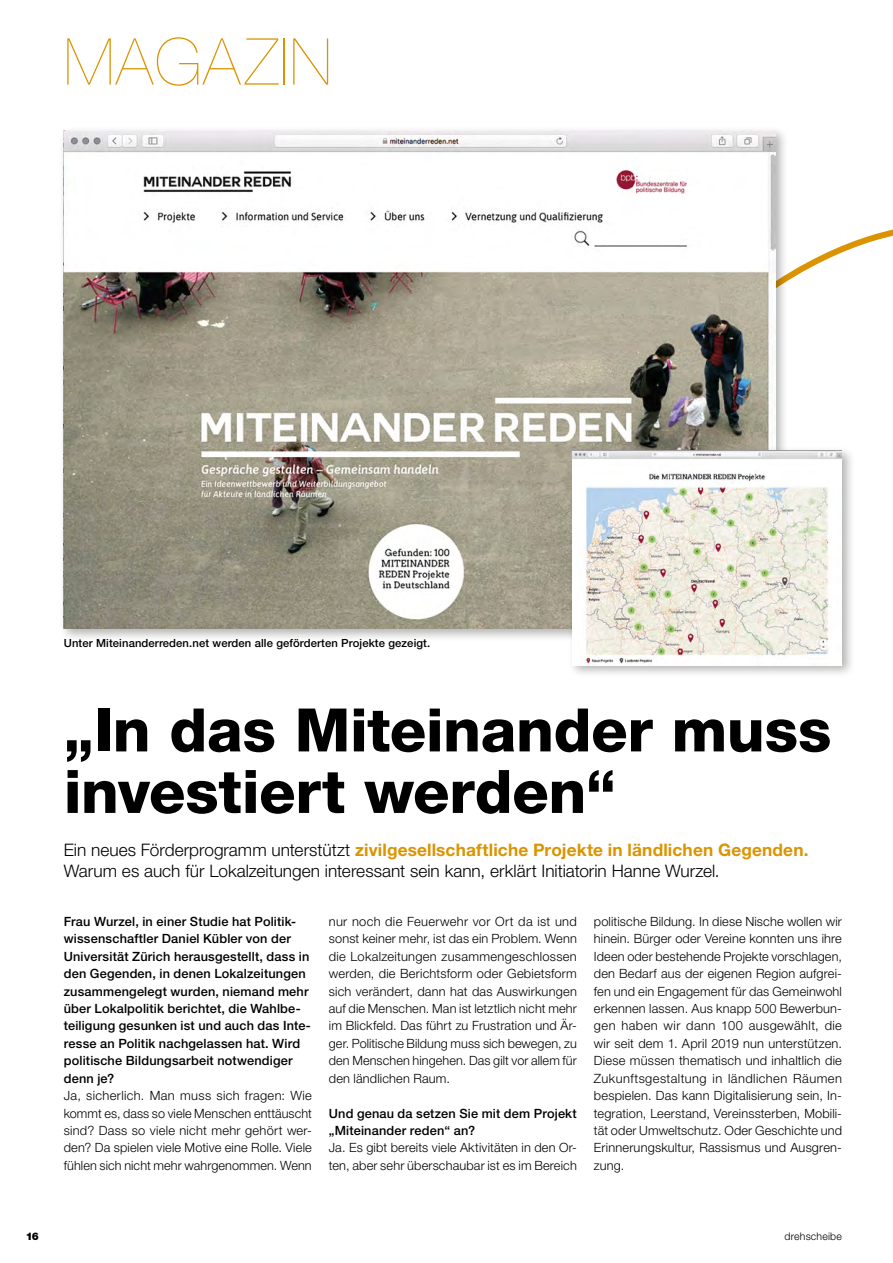
<style>
.page{position:relative;width:893px;height:1263px;background:#fff}
.page>*{position:absolute;margin:0;border:0;box-sizing:border-box;transform-origin:0 0}
.t1{font:200 64.8px "Helvetica Neue LT Std";letter-spacing:.025em;color:#db9400}
.t2{font:800 60px/61.5px "Helvetica Neue LT Std";letter-spacing:-.005em;color:#000}
.t3{font:300 17.25px/21px "Helvetica Neue LT Std";color:#000}
.t4{font:300 12.75px/17.4px "Helvetica Neue LT Std";letter-spacing:.01em;color:#000;text-align:justify}
.t5{font:500 12.75px/17.4px "Helvetica Neue LT Std";letter-spacing:.015em;color:#000}
.t6{font:500 11.25px "Helvetica Neue LT Std";letter-spacing:.01em;color:#000}
.t7{font:300 10.5px "Helvetica Neue LT Std";letter-spacing:.02em;color:#000}
.t8{font:900 10.5px "Helvetica Neue LT Std";color:#000}
.s1{font-weight:700;color:#db9400}
</style>
<div class="page">
<svg style="left:788px;top:229px;width:105px;height:52px"></svg>
<div style="left:59px;top:125px;width:729px;height:517px;background:#000;opacity:.3"></div>
<img style="left:64px;top:131px;width:711px;height:497px">
<div style="left:568px;top:445px;width:287px;height:233px;background:#000;opacity:.3"></div>
<img style="left:572px;top:450px;width:270px;height:215px">
<h1 class="t1" style="left:64px;top:24px;width:269px">MAGAZIN</h1>
<p class="t6" style="left:64px;top:636px;width:368px">Unter Miteinanderreden.net werden alle geförderten Projekte gezeigt.</p>
<h2 class="t2" style="left:64px;top:699px;width:769px">„In das Miteinander muss investiert werden“</h2>
<h3 class="t3" style="left:64px;top:839px;width:746px">Ein neues Förderprogramm unterstützt <span class="s1">zivilgesellschaftliche Projekte in ländlichen Gegenden.<br></span>Warum es auch für Lokalzeitungen interessant sein kann, erklärt Initiatorin Hanne Wurzel.</h3>
<p class="t5" style="left:64px;top:912px;width:249px">Frau Wurzel, in einer Studie hat Politik&shy;wissenschaftler Daniel Kübler von der Universität Zürich herausgestellt, dass in den Gegenden, in denen Lokalzeitungen zusammengelegt wurden, niemand mehr über Lokalpolitik berichtet, die Wahlbe&shy;teiligung gesunken ist und auch das Inte&shy;resse an Politik nachgelassen hat. Wird politische Bildungsarbeit notwendiger denn je?</p>
<p class="t4" style="left:64px;top:1086px;width:250px">Ja, sicherlich. Man muss sich fragen: Wie kommt es, dass so viele Menschen enttäuscht sind? Dass so viele nicht mehr gehört wer&shy;den? Da spielen viele Motive eine Rolle. Viele fühlen sich nicht mehr wahrgenommen. Wenn</p>
<p class="t4" style="left:329px;top:912px;width:250px">nur noch die Feuerwehr vor Ort da ist und sonst keiner mehr, ist das ein Problem. Wenn die Lokalzeitungen zusammengeschlossen werden, die Berichtsform oder Gebietsform sich verändert, dann hat das Auswirkungen auf die Menschen. Man ist letztlich nicht mehr im Blickfeld. Das führt zu Frustration und Är&shy;ger. Politische Bildung muss sich bewegen, zu den Menschen hingehen. Das gilt vor allem für den ländlichen Raum.</p>
<p class="t5" style="left:329px;top:1104px;width:250px">Und genau da setzen Sie mit dem Projekt „Miteinander reden“ an?</p>
<p class="t4" style="left:329px;top:1139px;width:250px">Ja. Es gibt bereits viele Aktivitäten in den Or&shy;ten, aber sehr überschaubar ist es im Bereich</p>
<p class="t4" style="left:594px;top:912px;width:250px">politische Bildung. In diese Nische wollen wir hinein. Bürger oder Vereine konnten uns ihre Ideen oder bestehende Projekte vorschlagen, den Bedarf aus der eigenen Region aufgrei&shy;fen und ein Engagement für das Gemeinwohl erkennen lassen. Aus knapp 500 Bewerbun&shy;gen haben wir dann 100 ausgewählt, die wir seit dem 1. April 2019 nun unterstützen.<br>Diese müssen thematisch und inhaltlich die Zukunftsgestaltung in ländlichen Räumen bespielen. Das kann Digitalisierung sein, In&shy;tegration, Leerstand, Vereinssterben, Mobili&shy;tät oder Umweltschutz. Oder Geschichte und Erinnerungskultur, Rassismus und Ausgren&shy;zung.</p>
<p class="t8" style="left:25px;top:1230px;width:15px">16</p>
<p class="t7" style="left:784px;top:1229px;width:59px">drehscheibe</p>
</div>
